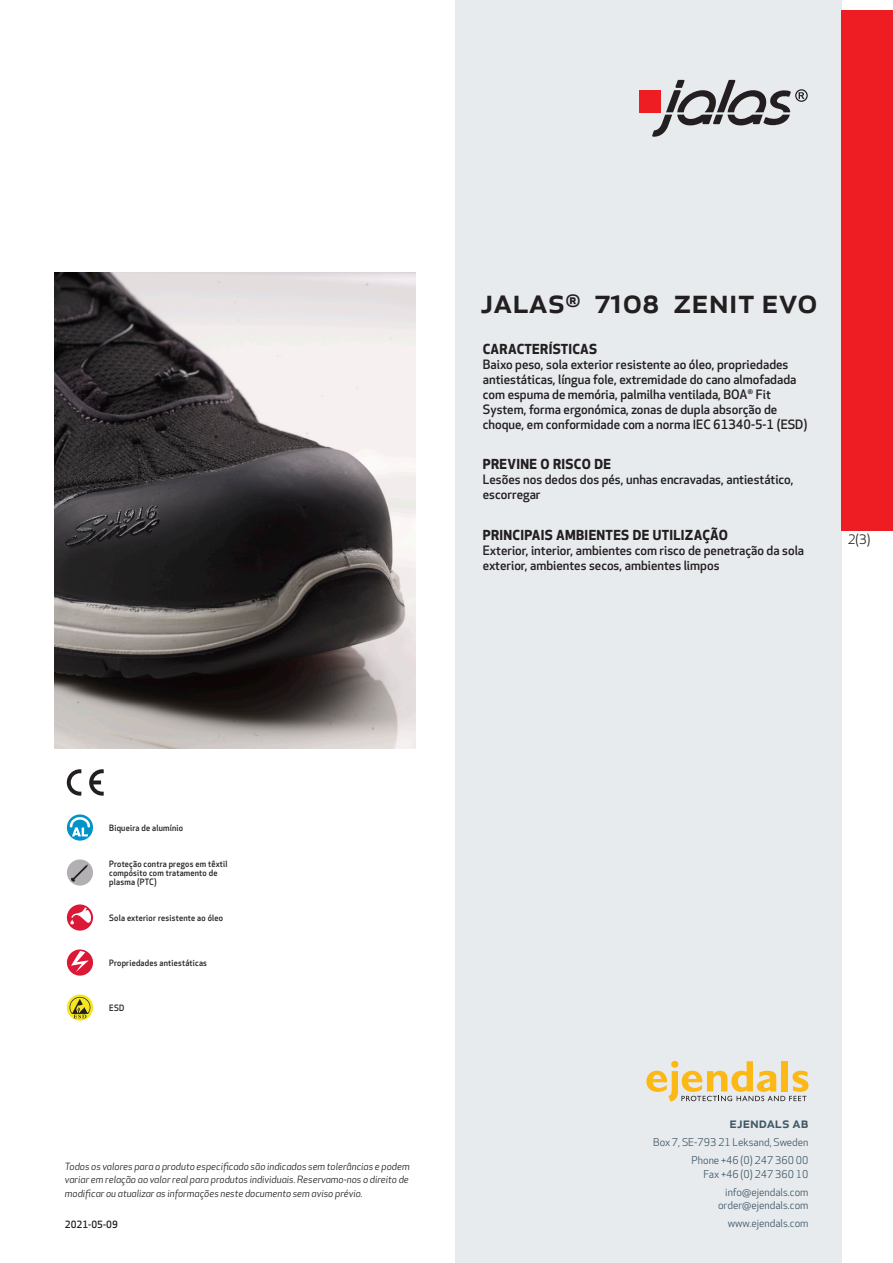
<style>
.page{position:relative;width:893px;height:1263px;background:#fff}
.page>*{position:absolute;margin:0;border:0;box-sizing:border-box;transform-origin:0 0}
.prodname{font:500 34.5px "Apex New";color:#231f20}
.t1{font:500 15px "Apex New";color:#405968}
.Funktion_body{font:700 13.5px "Apex New";letter-spacing:.025em;color:#231f20}
.t2{font:12.75px "Apex New";color:#231f20}
.Funktion_body-2{font:500 12.6px/15px "Apex New";color:#231f20}
.t3{font:10.5px/18px "Apex New";color:#405968;text-align:right}
.t4{font:italic 9.75px/13.5px "Apex New";color:#231f20;text-align:justify}
.t5{font:500 9.75px "Apex New";color:#231f20}
.Funktion_body-3{font:500 8.55px/9px "Apex New";letter-spacing:.025em;color:#231f20;scale:.95 1}
</style>
<div class="page">
<div style="left:455px;top:0;width:387px;height:1263px;background:#e8ebee"></div>
<svg style="left:646px;top:1061px;width:162px;height:40px"></svg>
<div style="left:842px;top:11px;width:51px;height:520px;background:#ee1d23"></div>
<div style="left:639px;top:90px;width:22px;height:22px;background:#ee1d23"></div>
<svg style="left:652px;top:80px;width:156px;height:57px"></svg>
<svg style="left:67px;top:814px;width:26px;height:27px"></svg>
<svg style="left:70px;top:817px;width:20px;height:19px"></svg>
<div style="left:67px;top:859px;width:26px;height:27px;background:#b3b0b3;border-radius:50%"></div>
<svg style="left:71px;top:864px;width:17px;height:18px"></svg>
<svg style="left:67px;top:904px;width:26px;height:27px"></svg>
<svg style="left:70px;top:907px;width:21px;height:17px"></svg>
<svg style="left:67px;top:949px;width:26px;height:27px"></svg>
<svg style="left:71px;top:951px;width:18px;height:21px"></svg>
<svg style="left:67px;top:994px;width:26px;height:26px"></svg>
<svg style="left:70px;top:997px;width:20px;height:21px"></svg>
<svg style="left:89px;top:769px;width:15px;height:27px"></svg>
<svg style="left:67px;top:769px;width:14px;height:27px"></svg>
<img style="left:54px;top:272px;width:361px;height:476px">
<p class="prodname" style="left:480px;top:277px;width:339px">JALAS<sup>®</sup> 7108 ZENIT EVO</p>
<p class="Funktion_body" style="left:483px;top:339px;width:116px">CARACTERÍSTICAS</p>
<p class="Funktion_body-2" style="left:483px;top:356px;width:326px">Baixo peso, sola exterior resistente ao óleo, propriedades antiestáticas, língua fole, extremidade do cano almofadada com espuma de memória, palmilha ventilada, BOA<sup>®</sup> Fit System, forma ergonómica, zonas de dupla absorção de choque, em conformidade com a norma IEC 61340-5-1 (ESD)</p>
<p class="Funktion_body" style="left:483px;top:455px;width:130px">PREVINE O RISCO DE</p>
<p class="Funktion_body-2" style="left:483px;top:472px;width:312px">Lesões nos dedos dos pés, unhas encravadas, antiestático, escorregar</p>
<p class="Funktion_body" style="left:483px;top:525px;width:247px">PRINCIPAIS AMBIENTES DE UTILIZAÇÃO</p>
<p class="Funktion_body-2" style="left:483px;top:543px;width:323px">Exterior, interior, ambientes com risco de penetração da sola exterior, ambientes secos, ambientes limpos</p>
<p class="t2" style="left:848px;top:531px;width:24px">2(3)</p>
<p class="Funktion_body-3" style="left:109px;top:823px;width:79px">Biqueira de alumínio</p>
<p class="Funktion_body-3" style="left:109px;top:859px;width:126px">Proteção contra pregos em têxtil compósito com tratamento de plasma (PTC)</p>
<p class="Funktion_body-3" style="left:109px;top:913px;width:121px">Sola exterior resistente ao óleo</p>
<p class="Funktion_body-3" style="left:109px;top:958px;width:104px">Propriedades antiestáticas</p>
<p class="Funktion_body-3" style="left:109px;top:1003px;width:17px">ESD</p>
<p class="t4" style="left:65px;top:1159px;width:346px">Todos os valores para o produto especificado são indicados sem tolerâncias e podem variar em relação ao valor real para produtos individuais. Reservamo-nos o direito de modificar ou atualizar as informações neste documento sem aviso prévio.</p>
<p class="t5" style="left:65px;top:1218px;width:54px">2021-05-09</p>
<p class="t1" style="left:729px;top:1113px;width:80px">ejendals ab</p>
<p class="t3" style="left:653px;top:1133px;width:157px">Box 7, SE-793 21 Leksand, Sweden<br>Phone +46 (0) 247 360 00</p>
<p class="t3" style="left:703px;top:1165px;width:107px">Fax +46 (0) 247 360 10 info@ejendals.com</p>
<p class="t3" style="left:718px;top:1196px;width:92px">order@ejendals.com</p>
<p class="t3" style="left:728px;top:1215px;width:82px">www.ejendals.com</p>
</div>
